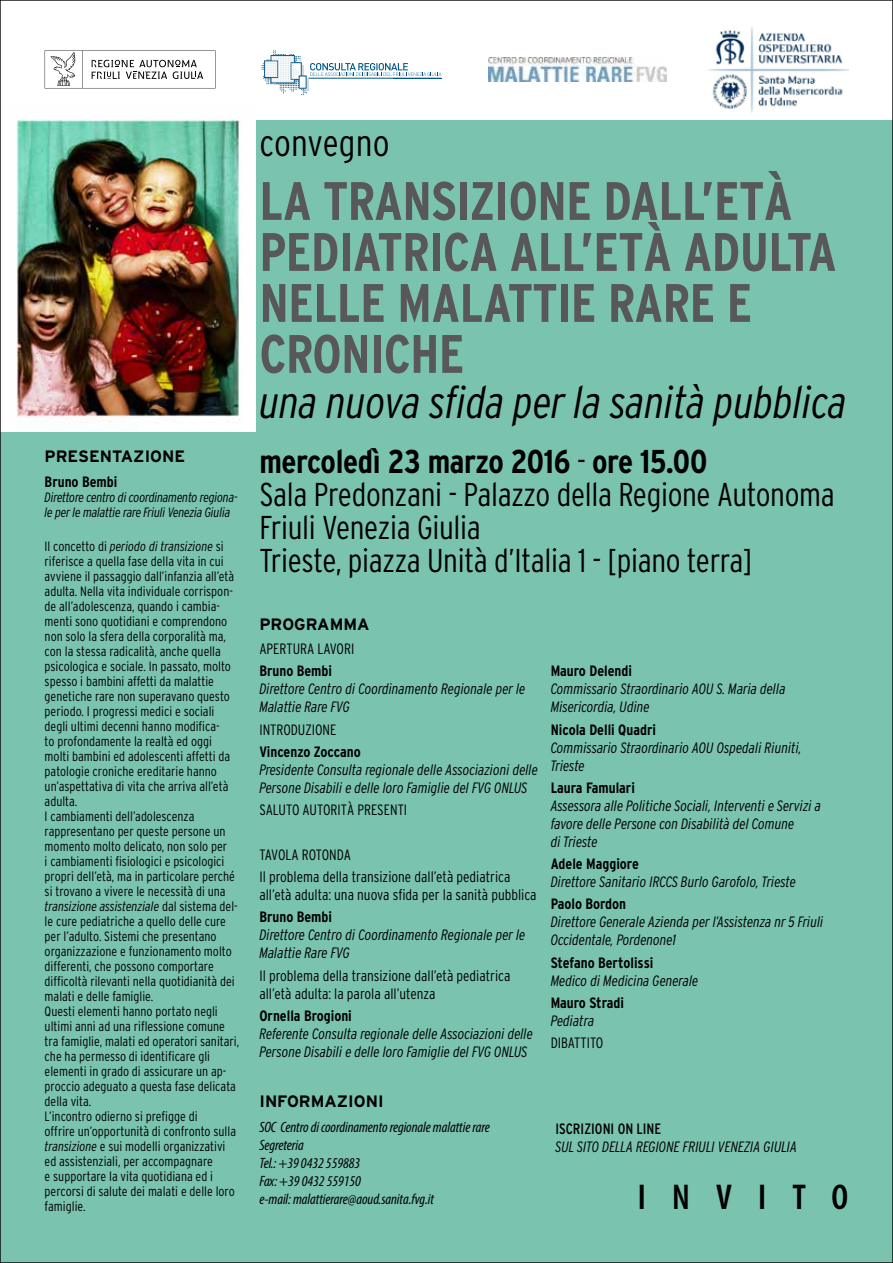
<style>
.page{position:relative;width:893px;height:1263px;background:#fff}
.page>*{position:absolute;margin:0;border:0;box-sizing:border-box;transform-origin:0 0}
.t1{font:700 condensed 54px/51px "Interstate";letter-spacing:-.01em;color:#58585a}
.t2{font:italic 300 condensed 45px "Interstate";letter-spacing:-.005em;color:#000}
.t3{font:300 condensed 37.5px "Interstate";letter-spacing:.005em;color:#000}
.t4{font:600 condensed 36px "Myriad Pro";letter-spacing:.73em;color:#000}
.t5{font:300 condensed 33px/33px "Interstate";letter-spacing:-.01em;color:#000}
.t6{font:700 16.5px "Interstate";color:#000}
.t7{font:italic 300 condensed 15px/18px "Interstate";color:#000}
.t8{font:300 condensed 15px/22.2px "Interstate";color:#000}
.t9{font:700 condensed 15px "Interstate";color:#000}
.t10{font:italic condensed 15px/18px "Myriad Pro";letter-spacing:-.005em;color:#000}
.t11{font:condensed 15px "Interstate";color:#000}
.t12{font:300 condensed 13.5px/15px "Interstate";color:#000}
.t13{font:italic 300 condensed 13.5px/15px "Interstate";letter-spacing:-.015em;color:#000}
.s1{font-style:italic}
.s2{font-weight:700}
</style>
<div class="page">
<div style="left:0;top:120px;width:893px;height:1143px;background:#7ac3af"></div>
<svg style="left:45px;top:50px;width:170px;height:38px"></svg>
<img style="left:2px;top:119px;width:253px;height:313px">
<img style="left:709px;top:26px;width:139px;height:87px">
<img style="left:488px;top:57px;width:179px;height:25px">
<svg style="left:262px;top:50px;width:179px;height:45px"></svg>
<hr style="left:309px;top:78px;width:132px;height:1px;background:#005688">
<p class="t6" style="left:45px;top:447px;width:142px">PRESENTAZIONE</p>
<p class="t9" style="left:45px;top:473px;width:74px">Bruno Bembi</p>
<p class="t13" style="left:45px;top:489px;width:195px">Direttore centro di coordinamento regiona&shy;le per le malattie rare Friuli Venezia Giulia</p>
<p class="t12" style="left:45px;top:539px;width:196px">Il concetto di <span class="s1">periodo di transizione</span> si riferisce a quella fase della vita in cui avviene il passaggio dall’infanzia all’età adulta. Nella vita individuale corrispon&shy;de all’adolescenza, quando i cambia&shy;menti sono quotidiani e comprendono non solo la sfera della corporalità ma, con la stessa radicalità, anche quella psicologica e sociale. In passato, molto spesso i bambini affetti da malattie genetiche rare non superavano questo periodo. I progressi medici e sociali degli ultimi decenni hanno modifica-<br>to profondamente la realtà ed oggi molti bambini ed adolescenti affetti da patologie croniche ereditarie hanno un’aspettativa di vita che arriva all’età adulta.<br>I cambiamenti dell’adolescenza rappresentano per queste persone un momento molto delicato, non solo per<br>i cambiamenti fisiologici e psicologici propri dell’età, ma in particolare perché si trovano a vivere le necessità di una <span class="s1">transizione assistenziale</span> dal sistema del&shy;le cure pediatriche a quello delle cure per l’adulto. Sistemi che presentano organizzazione e funzionamento molto differenti, che possono comportare difficoltà rilevanti nella quotidianità dei malati e delle famiglie.<br>Questi elementi hanno portato negli ultimi anni ad una riflessione comune tra famiglie, malati ed operatori sanitari, che ha permesso di identificare gli elementi in grado di assicurare un ap&shy;proccio adeguato a questa fase delicata della vita.<br>L’incontro odierno si prefigge di<br>offrire un’opportunità di confronto sulla <span class="s1">transizione</span> e sui modelli organizzativi ed assistenziali, per accompagnare<br>e supportare la vita quotidiana ed i percorsi di salute dei malati e delle loro famiglie.</p>
<h3 class="t3" style="left:259px;top:121px;width:132px">convegno</h3>
<h1 class="t1" style="left:259px;top:175px;width:579px">La transizione dall’età pediatrica all’età adulta nelle malattie rare e croniche</h1>
<h2 class="t2" style="left:259px;top:377px;width:589px">una nuova sfida per la sanità pubblica</h2>
<h3 class="t5" style="left:259px;top:445px;width:577px"><span class="s2">mercoledì 23 marzo 2016</span> - <span class="s2">ore 15.00<br></span>Sala Predonzani - Palazzo della Regione Autonoma Friuli Venezia Giulia<br>Trieste, piazza Unità d’Italia 1 - [piano terra]</h3>
<p class="t6" style="left:259px;top:615px;width:112px">PROGRAMMA</p>
<p class="t8" style="left:259px;top:638px;width:96px">APERTURA LAVORI</p>
<p class="t9" style="left:259px;top:663px;width:74px">Bruno Bembi</p>
<p class="t7" style="left:259px;top:680px;width:267px">Direttore Centro di Coordinamento Regionale per le<br>Malattie Rare FVG</p>
<p class="t8" style="left:259px;top:718px;width:79px">INTRODUZIONE</p>
<p class="t9" style="left:259px;top:743px;width:103px">Vincenzo Zoccano</p>
<p class="t7" style="left:259px;top:760px;width:280px">Presidente Consulta regionale delle Associazioni delle<br>Persone Disabili e delle loro Famiglie del FVG ONLUS</p>
<p class="t8" style="left:259px;top:799px;width:149px">SALUTO AUTORITÀ PRESENTI</p>
<p class="t8" style="left:259px;top:843px;width:253px">TAVOLA ROTONDA<br>Il problema della transizione dall’età pediatrica</p>
<p class="t8" style="left:259px;top:883px;width:279px">all’età adulta: una nuova sfida per la sanità pubblica</p>
<p class="t9" style="left:259px;top:908px;width:74px">Bruno Bembi</p>
<p class="t7" style="left:259px;top:926px;width:267px">Direttore Centro di Coordinamento Regionale per le<br>Malattie Rare FVG</p>
<p class="t8" style="left:259px;top:966px;width:253px;line-height:18px">Il problema della transizione dall’età pediatrica all’età adulta: la parola all’utenza</p>
<p class="t9" style="left:259px;top:1007px;width:94px">Ornella Brogioni</p>
<p class="t7" style="left:259px;top:1024px;width:275px">Referente Consulta regionale delle Associazioni delle<br>Persone Disabili e delle loro Famiglie del FVG ONLUS</p>
<p class="t9" style="left:551px;top:663px;width:83px">Mauro Delendi</p>
<p class="t7" style="left:551px;top:680px;width:236px">Commissario Straordinario AOU S. Maria della<br>Misericordia, Udine</p>
<p class="t9" style="left:551px;top:721px;width:107px">Nicola Delli Quadri</p>
<p class="t7" style="left:551px;top:738px;width:252px">Commissario Straordinario AOU Ospedali Riuniti,<br>Trieste</p>
<p class="t9" style="left:551px;top:779px;width:86px">Laura Famulari</p>
<p class="t7" style="left:551px;top:796px;width:272px">Assessora alle Politiche Sociali, Interventi e Servizi a favore delle Persone con Disabilità del Comune<br>di Trieste</p>
<p class="t9" style="left:551px;top:855px;width:90px">Adele Maggiore</p>
<p class="t7" style="left:551px;top:873px;width:247px">Direttore Sanitario IRCCS Burlo Garofolo, Trieste</p>
<p class="t9" style="left:551px;top:896px;width:77px">Paolo Bordon</p>
<p class="t7" style="left:551px;top:913px;width:274px">Direttore Generale Azienda per l’Assistenza nr 5 Friuli<br>Occidentale, Pordenone1</p>
<p class="t9" style="left:551px;top:954px;width:104px">Stefano Bertolissi</p>
<p class="t7" style="left:551px;top:971px;width:149px">Medico di Medicina Generale</p>
<p class="t9" style="left:551px;top:994px;width:75px">Mauro Stradi</p>
<p class="t7" style="left:551px;top:1011px;width:45px">Pediatra</p>
<p class="t8" style="left:551px;top:1032px;width:54px">DIBATTITO</p>
<p class="t6" style="left:259px;top:1092px;width:126px">INFORMAZIONI</p>
<p class="t10" style="left:259px;top:1118px;width:232px">SOC Centro di coordinamento regionale malattie rare<br>Segreteria<br>Tel.: +39 0432 559883<br>Fax: +39 0432 559150<br>e-mail: malattierare@aoud.sanita.fvg.it</p>
<p class="t11" style="left:555px;top:1120px;width:107px">ISCRIZIONI ON LINE</p>
<p class="t7" style="left:555px;top:1137px;width:243px">SUL SITO DELLA REGIONE FRIULI VENEZIA GIULIA</p>
<h3 class="t4" style="left:638px;top:1175px;width:212px">INVITO</h3>
</div>
